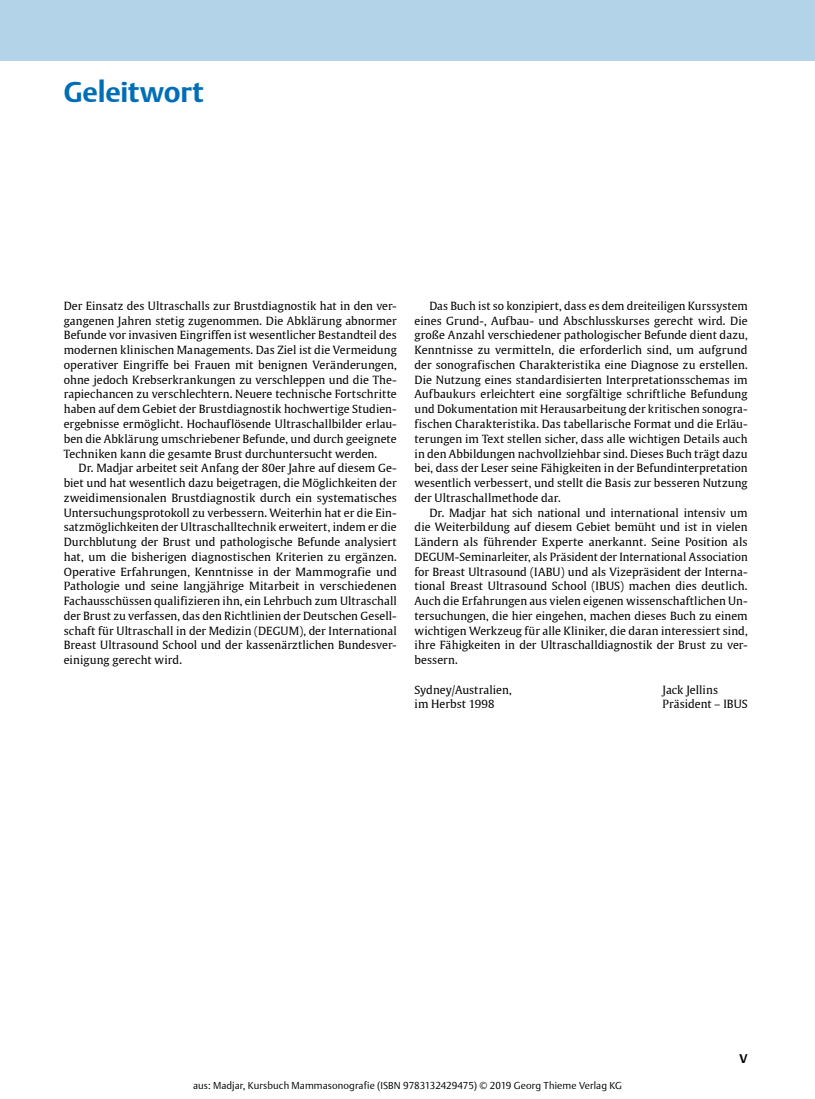
<style>
.page{position:relative;width:815px;height:1099px;background:#fff}
.page>*{position:absolute;margin:0;border:0;box-sizing:border-box;transform-origin:0 0}
.t1{font:700 28.75px "Thieme Argo 2008";letter-spacing:-.005em;color:#006eb7}
.t2{font:700 12.5px "Thieme Argo 2008";color:#000}
.t3{font:11.25px/14.8px "Thieme Gulliver 2008";letter-spacing:.005em;color:#000;text-align:justify}
.t4{font:300 10px "Thieme Argo 2008";letter-spacing:.01em;color:#000}
</style>
<div class="page">
<div style="left:0;top:0;width:815px;height:60px;background:#b3d3e9"></div>
<h1 class="t1" style="left:64px;top:73px;width:141px">Geleitwort</h1>
<p class="t3" style="left:64px;top:298px;width:335px">Der Einsatz des Ultraschalls zur Brustdiagnostik hat in den ver&shy;gangenen Jahren stetig zugenommen. Die Abklärung abnormer Befunde vor invasiven Eingriffen ist wesentlicher Bestandteil des modernen klinischen Managements. Das Ziel ist die Vermeidung operativer Eingriffe bei Frauen mit benignen Veränderungen, ohne jedoch Krebserkrankungen zu verschleppen und die The&shy;rapiechancen zu verschlechtern. Neuere technische Fortschritte haben auf dem Gebiet der Brustdiagnostik hochwertige Studien&shy;ergebnisse ermöglicht. Hochauflösende Ultraschallbilder erlau&shy;ben die Abklärung umschriebener Befunde, und durch geeignete Techniken kann die gesamte Brust durchuntersucht werden.</p>
<p class="t3" style="left:64px;top:460px;width:335px;text-indent:15px">Dr. Madjar arbeitet seit Anfang der 80er Jahre auf diesem Ge&shy;biet und hat wesentlich dazu beigetragen, die Möglichkeiten der zweidimensionalen Brustdiagnostik durch ein systematisches Untersuchungsprotokoll zu verbessern. Weiterhin hat er die Ein&shy;satzmöglichkeiten der Ultraschalltechnik erweitert, indem er die Durchblutung der Brust und pathologische Befunde analysiert hat, um die bisherigen diagnostischen Kriterien zu ergänzen.<br>Operative Erfahrungen, Kenntnisse in der Mammografie und Pathologie und seine langjährige Mitarbeit in verschiedenen Fachausschüssen qualifizieren ihn, ein Lehrbuch zum Ultraschall der Brust zu verfassen, das den Richtlinien der Deutschen Gesell&shy;schaft für Ultraschall in der Medizin (DEGUM), der International Breast Ultrasound School und der kassenärztlichen Bundesver&shy;einigung gerecht wird.</p>
<p class="t3" style="left:415px;top:298px;width:335px;text-indent:15px">Das Buch ist so konzipiert, dass es dem dreiteiligen Kurssystem eines Grund-, Aufbau- und Abschlusskurses gerecht wird. Die große Anzahl verschiedener pathologischer Befunde dient dazu, Kenntnisse zu vermitteln, die erforderlich sind, um aufgrund der sonografischen Charakteristika eine Diagnose zu erstellen.<br>Die Nutzung eines standardisierten Interpretationsschemas im Aufbaukurs erleichtert eine sorgfältige schriftliche Befundung und Dokumentation mit Herausarbeitung der kritischen sonogra&shy;fischen Charakteristika. Das tabellarische Format und die Erläu&shy;terungen im Text stellen sicher, dass alle wichtigen Details auch in den Abbildungen nachvollziehbar sind. Dieses Buch trägt dazu bei, dass der Leser seine Fähigkeiten in der Befundinterpretation wesentlich verbessert, und stellt die Basis zur besseren Nutzung der Ultraschallmethode dar.</p>
<p class="t3" style="left:415px;top:504px;width:335px;text-indent:15px">Dr. Madjar hat sich national und international intensiv um die Weiterbildung auf diesem Gebiet bemüht und ist in vielen Ländern als führender Experte anerkannt. Seine Position als DEGUM-Seminarleiter, als Präsident der International Association for Breast Ultrasound (IABU) und als Vizepräsident der Interna&shy;tional Breast Ultrasound School (IBUS) machen dies deutlich.<br>Auch die Erfahrungen aus vielen eigenen wissenschaftlichen Un&shy;tersuchungen, die hier eingehen, machen dieses Buch zu einem wichtigen Werkzeug für alle Kliniker, die daran interessiert sind, ihre Fähigkeiten in der Ultraschalldiagnostik der Brust zu ver&shy;bessern.</p>
<p class="t3" style="left:415px;top:681px;width:99px">Sydney/Australien,</p>
<p class="t3" style="left:663px;top:681px;width:57px">Jack Jellins</p>
<p class="t3" style="left:415px;top:696px;width:82px">im Herbst 1998</p>
<p class="t3" style="left:663px;top:696px;width:87px">Präsident – IBUS</p>
<p class="t2" style="left:740px;top:1049px;width:10px">V</p>
<p class="t4" style="left:193px;top:1078px;width:430px">aus: Madjar, Kursbuch Mammasonografie (ISBN 9783132429475) © 2019 Georg Thieme Verlag KG</p>
</div>
